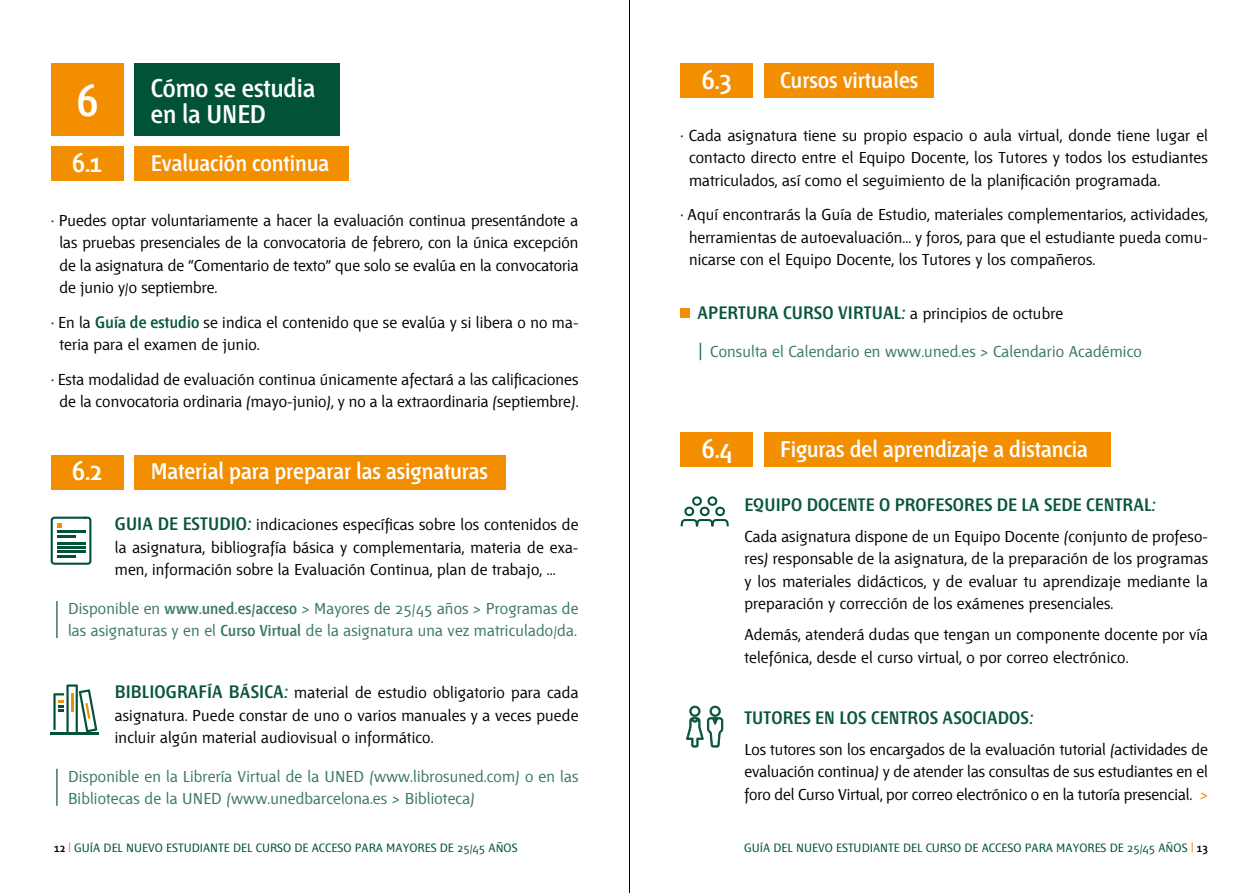
<style>
.page{position:relative;width:1259px;height:893px;background:#fff}
.page>*{position:absolute;margin:0;border:0;box-sizing:border-box;transform-origin:0 0}
.t1{font:600 27px "Fontana ND Cc Os F";color:#fff}
.t2{font:600 25.5px/25.5px "Fontana ND Cc Os F";color:#fff}
.t3{font:600 22.5px "Fontana ND Cc Os F";color:#fff}
.t4{font:600 18px "Fontana ND Cc Os F";letter-spacing:.01em;color:#095540}
.t5{font:15.75px/22.5px "Fontana ND Aa Os F";letter-spacing:.01em;color:#000;text-align:justify}
.t6{font:15.75px/22.5px "Fontana ND Aa Os F";letter-spacing:.01em;color:#3a7766}
.t7{font:12px "Fontana ND Aa Os F";color:#005239}
.s1{font-family:"Fontana ND Cc Os F";font-weight:600;font-size:16.5px;color:#095540}
.s2{font-family:"Fontana ND Cc Os F";font-weight:600;font-size:18px;color:#095540}
.s3{font-family:"Fontana ND Cc Os F";font-weight:600}
.s4{font-family:"Fontana ND Aa Os F";font-weight:400;font-size:15.75px;color:#000}
.s5{color:#f28e00}
.s6{font-family:"Fontana ND Cc Os F";font-weight:600;color:#000}
.s7{font-family:"Fontana ND Cc Os F";font-weight:600;color:#f28e00}
</style>
<div class="page">
<hr style="left:629px;top:0;width:1px;height:893px;background:#000">
<div style="left:134px;top:64px;width:206px;height:72px;background:#005239"></div>
<div style="left:51px;top:64px;width:72px;height:72px;background:#f28e00"></div>
<div style="left:134px;top:147px;width:215px;height:34px;background:#f28e00"></div>
<div style="left:134px;top:455px;width:372px;height:34px;background:#f28e00"></div>
<div style="left:764px;top:64px;width:169px;height:34px;background:#f28e00"></div>
<div style="left:764px;top:433px;width:346px;height:34px;background:#f28e00"></div>
<div style="left:51px;top:147px;width:72px;height:34px;background:#f28e00"></div>
<div style="left:51px;top:455px;width:72px;height:34px;background:#f28e00"></div>
<div style="left:680px;top:64px;width:73px;height:34px;background:#f28e00"></div>
<div style="left:680px;top:433px;width:73px;height:34px;background:#f28e00"></div>
<div style="left:680px;top:308px;width:10px;height:9px;background:#f28e00"></div>
<hr style="left:56px;top:601px;width:2px;height:37px;background:#3a7766">
<hr style="left:56px;top:769px;width:2px;height:37px;background:#3a7766">
<svg style="left:699px;top:343px;width:2px;height:17px"></svg>
<svg style="left:51px;top:517px;width:40px;height:48px"></svg>
<svg style="left:53px;top:684px;width:44px;height:48px"></svg>
<hr style="left:50px;top:732px;width:49px;height:3px;background:#005239">
<svg style="left:680px;top:496px;width:49px;height:30px"></svg>
<svg style="left:686px;top:706px;width:37px;height:41px"></svg>
<h2 class="t2" style="left:77px;top:77px;width:240px;text-indent:74px">Cómo se estudia<br><sup>6</sup> en la UNED</h2>
<h1 class="t1" style="left:72px;top:150px;width:32px">6.1</h1>
<h3 class="t3" style="left:151px;top:153px;width:180px">Evaluación continua</h3>
<p class="t5" style="left:60px;top:210px;width:520px;text-indent:-9px"><span class="s1">·</span> Puedes optar voluntariamente a hacer la evaluación continua presentándote a las pruebas presenciales de la convocatoria de febrero, con la única excepción de la asignatura de “Comentario de texto” que solo se evalúa en la convocatoria de junio y/o septiembre.</p>
<p class="t5" style="left:60px;top:312px;width:520px;text-indent:-9px"><span class="s1">·</span> En la <span class="s1">Guía de estudio</span> se indica el contenido que se evalúa y si libera o no ma&shy;teria para el examen de junio.</p>
<p class="t5" style="left:51px;top:369px;width:529px;text-align:center"><span class="s1">·</span> Esta modalidad de evaluación continua únicamente afectará a las calificaciones de la convocatoria ordinaria (mayo-junio), y no a la extraordinaria (septiembre).</p>
<h1 class="t1" style="left:72px;top:458px;width:32px">6.2</h1>
<h3 class="t3" style="left:151px;top:461px;width:338px">Material para preparar las asignaturas</h3>
<p class="t5" style="left:115px;top:514px;width:465px"><span class="s2">GUIA DE ESTUDIO:</span> indicaciones específicas sobre los contenidos de la asignatura, bibliografía básica y complementaria, materia de exa&shy;men, información sobre la Evaluación Continua, plan de trabajo, ...</p>
<p class="t6" style="left:68px;top:598px;width:512px">Disponible en <span class="s3">www.uned.es/acceso</span> &gt; Mayores de 25/45 años &gt; Programas de las asignaturas y en el <span class="s3">Curso Virtual</span> de la asignatura una vez matriculado/da.</p>
<p class="t5" style="left:115px;top:682px;width:465px"><span class="s2">BIBLIOGRAFÍA BÁSICA:</span> material de estudio obligatorio para cada asignatura. Puede constar de uno o varios manuales y a veces puede incluir algún material audiovisual o informático.</p>
<p class="t6" style="left:68px;top:766px;width:512px">Disponible en la Librería Virtual de la UNED (www.librosuned.com) o en las<br>Bibliotecas de la UNED (www.unedbarcelona.es &gt; Biblioteca)</p>
<h1 class="t1" style="left:702px;top:67px;width:32px">6.3</h1>
<h3 class="t3" style="left:780px;top:70px;width:139px">Cursos virtuales</h3>
<p class="t5" style="left:689px;top:125px;width:520px;text-indent:-9px"><span class="s1">·</span> Cada asignatura tiene su propio espacio o aula virtual, donde tiene lugar el contacto directo entre el Equipo Docente, los Tutores y todos los estudiantes matriculados, así como el seguimiento de la planificación programada.</p>
<p class="t5" style="left:689px;top:204px;width:520px;text-indent:-9px"><span class="s1">·</span> Aquí encontrarás la Guía de Estudio, materiales complementarios, actividades, herramientas de autoevaluación... y foros, para que el estudiante pueda comu&shy;nicarse con el Equipo Docente, los Tutores y los compañeros.</p>
<p class="t4" style="left:697px;top:304px;width:367px">APERTURA CURSO VIRTUAL: <span class="s4">a principios de octubre</span></p>
<p class="t6" style="left:710px;top:341px;width:433px">Consulta el Calendario en www.uned.es &gt; Calendario Académico</p>
<h1 class="t1" style="left:702px;top:436px;width:32px">6.4</h1>
<h3 class="t3" style="left:780px;top:439px;width:309px">Figuras del aprendizaje a distancia</h3>
<p class="t4" style="left:744px;top:496px;width:413px">EQUIPO DOCENTE O PROFESORES DE LA SEDE CENTRAL:</p>
<p class="t5" style="left:744px;top:526px;width:465px">Cada asignatura dispone de un Equipo Docente (conjunto de profeso&shy;res) responsable de la asignatura, de la preparación de los programas y los materiales didácticos, y de evaluar tu aprendizaje mediante la preparación y corrección de los exámenes presenciales.</p>
<p class="t5" style="left:744px;top:624px;width:465px">Además, atenderá dudas que tengan un componente docente por vía telefónica, desde el curso virtual, o por correo electrónico.</p>
<p class="t4" style="left:744px;top:709px;width:291px">TUTORES EN LOS CENTROS ASOCIADOS:</p>
<p class="t5" style="left:744px;top:739px;width:465px">Los tutores son los encargados de la evaluación tutorial (actividades de evaluación continua) y de atender las consultas de sus estudiantes en el foro del Curso Virtual, por correo electrónico o en la tutoría presencial. <span class="s5">&gt;</span></p>
<p class="t7" style="left:54px;top:842px;width:465px"><span class="s6">12</span> <span class="s7">|</span> GUÍA DEL NUEVO ESTUDIANTE DEL CURSO DE ACCESO PARA MAYORES DE 25/45 AÑOS</p>
<p class="t7" style="left:744px;top:842px;width:465px">GUÍA DEL NUEVO ESTUDIANTE DEL CURSO DE ACCESO PARA MAYORES DE 25/45 AÑOS <span class="s7">|</span> <span class="s6">13</span></p>
</div>
